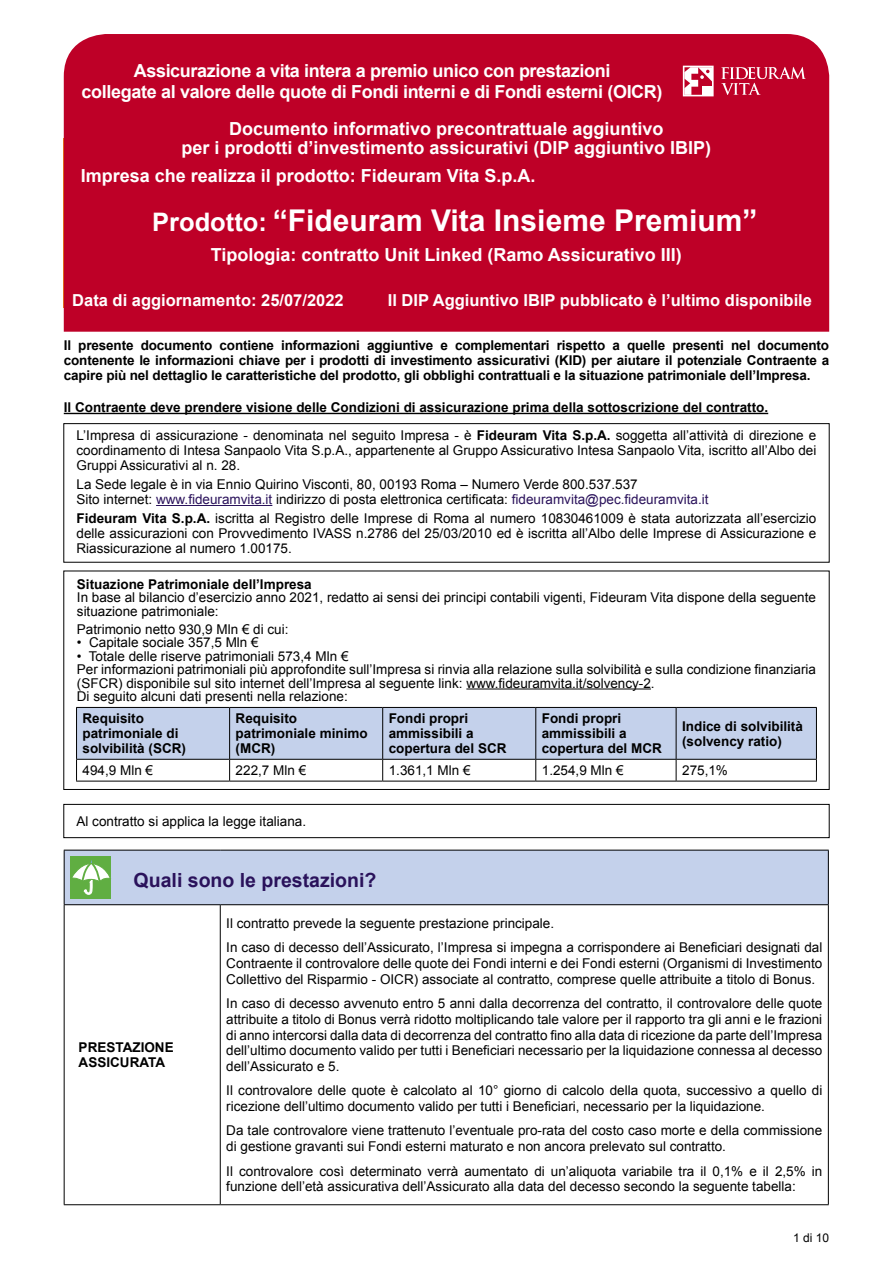
<style>
.page{position:relative;width:893px;height:1263px;background:#fff}
.page>*{position:absolute;margin:0;border:0;box-sizing:border-box;transform-origin:0 0}
.t1{font:700 30px "Arial";color:#fff}
.t2{font:700 19.5px "Arial";color:#2a125b}
.t3{font:700 18px/19.5px "Arial";color:#fff;text-align:center}
.t4{font:700 18px/21px "Arial";letter-spacing:-.02em;color:#fff;text-align:center}
.t5{font:700 16.5px "Arial";color:#fff}
.t6{font:13.5px/15.8px "Arial";color:#000}
.t7{font:700 13.5px/15px "Arial";color:#000}
.t8{font:12px "Arial";color:#000}
.s1{font-size:25.5px}
.s2{font-weight:400}
.s3{color:#2a125b}
.s4{font-weight:700}
</style>
<div class="page">
<hr style="left:64px;top:413px;width:704px;height:1px;background:#000">
<hr style="left:156px;top:505px;width:116px;height:1px;background:#2a125b">
<div style="left:64px;top:850px;width:764px;height:55px;background:#c4d1eb"></div>
<hr style="left:64px;top:905px;width:1px;height:299px;background:#000">
<hr style="left:220px;top:905px;width:1px;height:299px;background:#000">
<hr style="left:828px;top:905px;width:1px;height:299px;background:#000">
<hr style="left:64px;top:1204px;width:156px;height:1px;background:#000">
<hr style="left:220px;top:1204px;width:609px;height:1px;background:#000">
<hr style="left:64px;top:850px;width:156px;height:1px;background:#000">
<hr style="left:64px;top:850px;width:1px;height:54px;background:#000">
<hr style="left:220px;top:850px;width:609px;height:1px;background:#000">
<hr style="left:828px;top:850px;width:1px;height:54px;background:#000">
<hr style="left:64px;top:904px;width:156px;height:1px;background:#000">
<hr style="left:220px;top:904px;width:609px;height:1px;background:#000">
<div style="left:70px;top:856px;width:41px;height:43px;background:#60ae42"></div>
<svg style="left:72px;top:860px;width:38px;height:35px"></svg>
<div style="left:64px;top:34px;width:765px;height:298px;background:#be0027"></div>
<svg style="left:650px;top:66px;width:156px;height:41px;background:#c82a4b"></svg>
<div style="left:63px;top:423px;width:767px;height:140px;border:1px solid #000"></div>
<hr style="left:466px;top:688px;width:185px;height:1px;background:#000">
<svg style="left:76px;top:707px;width:741px;height:74px"></svg>
<hr style="left:76px;top:781px;width:154px;height:1px;background:#000">
<hr style="left:230px;top:781px;width:153px;height:1px;background:#000">
<hr style="left:383px;top:781px;width:153px;height:1px;background:#000">
<hr style="left:536px;top:781px;width:140px;height:1px;background:#000">
<hr style="left:676px;top:781px;width:141px;height:1px;background:#000">
<div style="left:63px;top:571px;width:767px;height:219px;border:1px solid #000"></div>
<div style="left:63px;top:804px;width:767px;height:34px;border:1px solid #000"></div>
<h3 class="t4" style="left:82px;top:61px;width:582px">Assicurazione a vita intera a premio unico con prestazioni<br>collegate al valore delle quote di Fondi interni e di Fondi esterni (OICR)</h3>
<h3 class="t3" style="left:181px;top:119px;width:531px">Documento informativo precontrattuale aggiuntivo<br>per i prodotti d’investimento assicurativi (DIP aggiuntivo IBIP)</h3>
<h3 class="t3" style="left:81px;top:167px;width:456px">Impresa che realizza il prodotto: Fideuram Vita S.p.A.</h3>
<h1 class="t1" style="left:152px;top:201px;width:607px"><span class="s1">Prodotto:</span> “Fideuram Vita Insieme Premium”</h1>
<h3 class="t3" style="left:211px;top:245px;width:473px">Tipologia: contratto Unit Linked (Ramo Assicurativo III)</h3>
<p class="t5" style="left:72px;top:289px;width:273px">Data di aggiornamento: 25/07/2022</p>
<p class="t5" style="left:388px;top:289px;width:426px">Il DIP Aggiuntivo IBIP pubblicato è l’ultimo disponibile</p>
<p class="t7" style="left:64px;top:338px;width:767px;text-align:justify">Il presente documento contiene informazioni aggiuntive e complementari rispetto a quelle presenti nel documento contenente le informazioni chiave per i prodotti di investimento assicurativi (KID) per aiutare il potenziale Contraente a capire più nel dettaglio le caratteristiche del prodotto, gli obblighi contrattuali e la situazione patrimoniale dell’Impresa.</p>
<p class="t7" style="left:77px;top:394px;width:741px;line-height:27.8px;text-indent:-13px">Il Contraente deve prendere visione delle Condizioni di assicurazione prima della sottoscrizione del contratto.<br><span class="s2">L’Impresa di assicurazione - denominata nel seguito Impresa - è</span> Fideuram Vita S.p.A. <span class="s2">soggetta all’attività di direzione e</span></p>
<p class="t6" style="left:77px;top:443px;width:741px;line-height:15px">coordinamento di Intesa Sanpaolo Vita S.p.A., appartenente al Gruppo Assicurativo Intesa Sanpaolo Vita, iscritto all’Albo dei<br>Gruppi Assicurativi al n. 28.</p>
<p class="t6" style="left:77px;top:477px;width:633px;line-height:15px">La Sede legale è in via Ennio Quirino Visconti, 80, 00193 Roma – Numero Verde 800.537.537<br>Sito internet: <span class="s3">www.fideuramvita.it</span> indirizzo di posta elettronica certificata: <span class="s3">fideuramvita@pec.fideuramvita.it</span></p>
<p class="t6" style="left:77px;top:511px;width:741px;line-height:15px;text-align:justify"><span class="s4">Fideuram Vita S.p.A.</span> iscritta al Registro delle Imprese di Roma al numero 10830461009 è stata autorizzata all’esercizio delle assicurazioni con Provvedimento IVASS n.2786 del 25/03/2010 ed è iscritta all’Albo delle Imprese di Assicurazione e Riassicurazione al numero 1.00175.</p>
<p class="t7" style="left:77px;top:577px;width:236px">Situazione Patrimoniale dell’Impresa</p>
<p class="t6" style="left:77px;top:591px;width:741px;line-height:13.5px">In base al bilancio d’esercizio anno 2021, redatto ai sensi dei principi contabili vigenti, Fideuram Vita dispone della seguente situazione patrimoniale:</p>
<p class="t6" style="left:77px;top:621px;width:213px">Patrimonio netto 930,9 Mln € di cui:</p>
<p class="t6" style="left:77px;top:635px;width:183px">• Capitale sociale 357,5 Mln €</p>
<p class="t6" style="left:77px;top:649px;width:741px;line-height:13.5px">• Totale delle riserve patrimoniali 573,4 Mln €<br>Per informazioni patrimoniali più approfondite sull’Impresa si rinvia alla relazione sulla solvibilità e sulla condizione finanziaria (SFCR) disponibile sul sito internet dell’Impresa al seguente link: www.fideuramvita.it/solvency-2.<br>Di seguito alcuni dati presenti nella relazione:</p>
<p class="t7" style="left:83px;top:711px;width:105px">Requisito patrimoniale di solvibilità (SCR)</p>
<p class="t7" style="left:236px;top:711px;width:134px">Requisito patrimoniale minimo (MCR)</p>
<p class="t7" style="left:389px;top:711px;width:119px">Fondi propri ammissibili a copertura del SCR</p>
<p class="t7" style="left:542px;top:711px;width:122px">Fondi propri ammissibili a copertura del MCR</p>
<p class="t7" style="left:682px;top:719px;width:122px">Indice di solvibilità (solvency ratio)</p>
<p class="t6" style="left:83px;top:763px;width:72px">494,9 Mln €</p>
<p class="t6" style="left:236px;top:763px;width:72px">222,7 Mln €</p>
<p class="t6" style="left:389px;top:763px;width:83px">1.361,1 Mln €</p>
<p class="t6" style="left:542px;top:763px;width:83px">1.254,9 Mln €</p>
<p class="t6" style="left:682px;top:763px;width:47px">275,1%</p>
<p class="t6" style="left:77px;top:814px;width:231px">Al contratto si applica la legge italiana.</p>
<h2 class="t2" style="left:134px;top:867px;width:244px">Quali sono le prestazioni?</h2>
<p class="t7" style="left:79px;top:1040px;width:97px">PRESTAZIONE<br>ASSICURATA</p>
<p class="t6" style="left:226px;top:911px;width:598px;line-height:24.3px">Il contratto prevede la seguente prestazione principale.<br>In caso di decesso dell’Assicurato, l’Impresa si impegna a corrispondere ai Beneficiari designati dal</p>
<p class="t6" style="left:226px;top:956px;width:597px">Contraente il controvalore delle quote dei Fondi interni e dei Fondi esterni (Organismi di Investimento<br>Collettivo del Risparmio - OICR) associate al contratto, comprese quelle attribuite a titolo di Bonus.</p>
<p class="t6" style="left:226px;top:996px;width:598px;text-align:justify">In caso di decesso avvenuto entro 5 anni dalla decorrenza del contratto, il controvalore delle quote attribuite a titolo di Bonus verrà ridotto moltiplicando tale valore per il rapporto tra gli anni e le frazioni di anno intercorsi dalla data di decorrenza del contratto fino alla data di ricezione da parte dell’Impresa dell’ultimo documento valido per tutti i Beneficiari necessario per la liquidazione connessa al decesso dell’Assicurato e 5.</p>
<p class="t6" style="left:226px;top:1083px;width:598px">Il controvalore delle quote è calcolato al 10° giorno di calcolo della quota, successivo a quello di ricezione dell’ultimo documento valido per tutti i Beneficiari, necessario per la liquidazione.</p>
<p class="t6" style="left:226px;top:1123px;width:598px">Da tale controvalore viene trattenuto l’eventuale pro-rata del costo caso morte e della commissione di gestione gravanti sui Fondi esterni maturato e non ancora prelevato sul contratto.</p>
<p class="t6" style="left:226px;top:1163px;width:598px">Il controvalore così determinato verrà aumentato di un’aliquota variabile tra il 0,1% e il 2,5% in funzione dell’età assicurativa dell’Assicurato alla data del decesso secondo la seguente tabella:</p>
<p class="t8" style="left:793px;top:1230px;width:38px">1 di 10</p>
</div>
